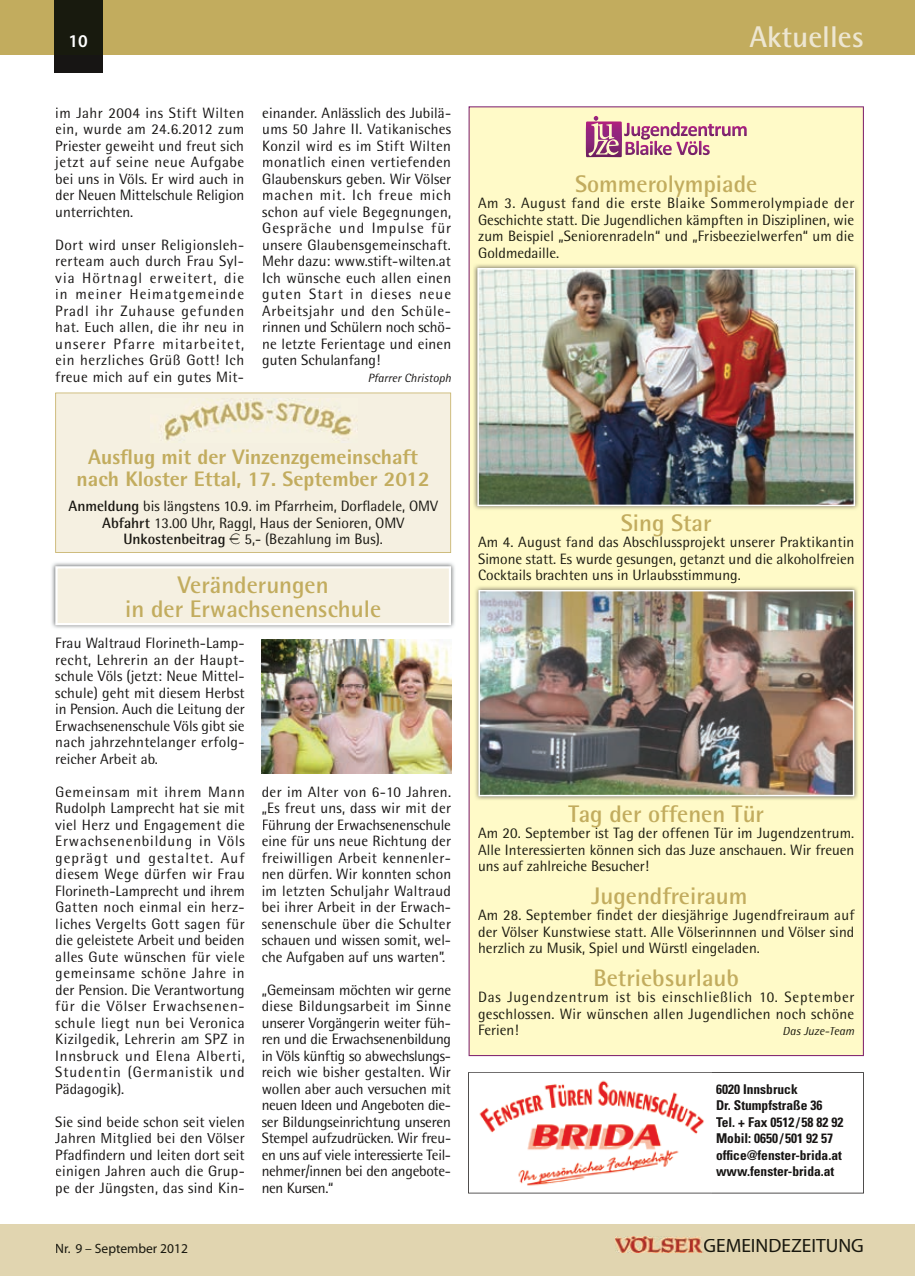
<style>
.page{position:relative;width:915px;height:1276px;background:#fff}
.page>*{position:absolute;margin:0;border:0;box-sizing:border-box;transform-origin:0 0}
.t1{font:700 30px "Rotis Semi Sans";color:#ede6d1}
.t2{font:700 24px/24px "Rotis Semi Sans";color:#c2ac5e;text-align:center}
.t3{font:800 21px/21px "Rotis Semi Sans";color:#c2ac5e;text-align:center}
.t4{font:19.5px "Myriad";color:#18170e}
.t5{font:600 18px "Myriad Pro";color:#fff}
.t6{font:15px/16.5px "Rotis Semi Sans";color:#171514;text-align:justify}
.t7{font:15px/16.5px "Rotis Semi Sans";color:#1c1b10;text-align:justify}
.t8{font:15px/16.5px "Rotis Semi Sans";color:#181611;text-align:center}
.t9{font:700 condensed 13.5px/16.5px "Univers";color:#171514}
.t10{font:13.5px "Myriad";color:#18170e}
.t11{font:italic 12px "Rotis Semi Sans";color:#171514}
.t12{font:italic 12px "Rotis Semi Sans";color:#1c1b10}
.s1{font-weight:700}
.s2{font-family:"Euro font";font-size:13.5px}
</style>
<div class="page">
<div style="left:0;top:0;width:914px;height:54px;background:#c2ac5e"></div>
<div style="left:54px;top:54px;width:48px;height:18px;background:#171514"></div>
<div style="left:54px;top:0;width:48px;height:54px;background:#181a0e"></div>
<div style="left:0;top:1225px;width:914px;height:51px;background:#e1d5b0"></div>
<img style="left:615px;top:1236px;width:88px;height:16px">
<svg style="left:468px;top:1072px;width:395px;height:121px"></svg>
<img style="left:469px;top:1072px;width:242px;height:121px">
<div style="left:468px;top:106px;width:395px;height:950px;background:#fffac8"></div>
<img style="left:472px;top:263px;width:387px;height:248px">
<img style="left:477px;top:268px;width:377px;height:238px">
<img style="left:473px;top:585px;width:385px;height:215px">
<img style="left:478px;top:590px;width:376px;height:206px">
<img style="left:51px;top:562px;width:404px;height:66px">
<svg style="left:55px;top:566px;width:396px;height:59px;background:#f5f0e3"></svg>
<img style="left:261px;top:640px;width:190px;height:133px">
<svg style="left:55px;top:392px;width:396px;height:161px;background:#f1ebd9"></svg>
<div style="left:69px;top:500px;width:69px;height:14px;background:#f5f0e1"></div>
<div style="left:139px;top:500px;width:299px;height:14px;background:#f5f0e1"></div>
<div style="left:102px;top:517px;width:48px;height:11px;background:#f5f0e1"></div>
<div style="left:150px;top:517px;width:254px;height:14px;background:#f5f0e1"></div>
<div style="left:124px;top:533px;width:100px;height:14px;background:#f5f0e1"></div>
<div style="left:229px;top:533px;width:11px;height:11px;background:#f5f0e1"></div>
<div style="left:240px;top:532px;width:142px;height:15px;background:#f5f0e1"></div>
<p class="t5" style="left:68px;top:29px;width:21px">10</p>
<p class="t6" style="left:55px;top:104px;width:190px">im Jahr 2004 ins Stift Wilten ein, wurde am 24.6.2012 zum Priester geweiht und freut sich jetzt auf seine neue Aufgabe bei uns in Völs. Er wird auch in der Neuen Mittelschule Religion unterrichten.</p>
<p class="t6" style="left:55px;top:236px;width:190px">Dort wird unser Religionsleh&shy;rerteam auch durch Frau Syl&shy;via Hörtnagl erweitert, die in meiner Heimatgemeinde Pradl ihr Zuhause gefunden hat. Euch allen, die ihr neu in unserer Pfarre mitarbeitet, ein herzliches Grüß Gott! Ich freue mich auf ein gutes Mit-</p>
<p class="t6" style="left:262px;top:104px;width:190px">einander. Anlässlich des Jubilä&shy;ums 50 Jahre II. Vatikanisches Konzil wird es im Stift Wilten monatlich einen vertiefenden Glaubenskurs geben. Wir Völser machen mit. Ich freue mich schon auf viele Begegnungen, Gespräche und Impulse für unsere Glaubensgemeinschaft.<br>Mehr dazu: www.stift-wilten.at Ich wünsche euch allen einen guten Start in dieses neue Arbeitsjahr und den Schüle&shy;rinnen und Schülern noch schö&shy;ne letzte Ferientage und einen guten Schulanfang!</p>
<p class="t11" style="left:368px;top:370px;width:85px">Pfarrer Christoph</p>
<h3 class="t3" style="left:77px;top:446px;width:354px">Ausflug mit der Vinzenzgemeinschaft nach Kloster Ettal, 17. September 2012</h3>
<p class="t8" style="left:68px;top:497px;width:371px"><span class="s1">Anmeldung</span> bis längstens 10.9. im Pfarrheim, Dorfladele, OMV<br><span class="s1">Abfahrt</span> 13.00 Uhr, Raggl, Haus der Senioren, OMV<br><span class="s1">Unkostenbeitrag</span> <span class="s2">e</span> 5,- (Bezahlung im Bus).</p>
<h2 class="t2" style="left:125px;top:572px;width:257px">Veränderungen<br>in der Erwachsenenschule</h2>
<p class="t6" style="left:55px;top:635px;width:191px">Frau Waltraud Florineth-Lamp&shy;recht, Lehrerin an der Haupt&shy;schule Völs (jetzt: Neue Mittel&shy;schule) geht mit diesem Herbst in Pension. Auch die Leitung der Erwachsenenschule Völs gibt sie nach jahrzehntelanger erfolg&shy;reicher Arbeit ab.</p>
<p class="t6" style="left:55px;top:783px;width:191px">Gemeinsam mit ihrem Mann Rudolph Lamprecht hat sie mit viel Herz und Engagement die Erwachsenenbildung in Völs geprägt und gestaltet. Auf diesem Wege dürfen wir Frau Florineth-Lamprecht und ihrem Gatten noch einmal ein herz&shy;liches Vergelts Gott sagen für die geleistete Arbeit und beiden alles Gute wünschen für viele gemeinsame schöne Jahre in der Pension. Die Verantwortung für die Völser Erwachsenen&shy;schule liegt nun bei Veronica Kizilgedik, Lehrerin am SPZ in Innsbruck und Elena Alberti, Studentin (Germanistik und Pädagogik).</p>
<p class="t6" style="left:55px;top:1113px;width:191px">Sie sind beide schon seit vielen Jahren Mitglied bei den Völser Pfadfindern und leiten dort seit einigen Jahren auch die Grup&shy;pe der Jüngsten, das sind Kin-</p>
<p class="t6" style="left:261px;top:783px;width:191px">der im Alter von 6-10 Jahren. „Es freut uns, dass wir mit der Führung der Erwachsenenschule eine für uns neue Richtung der freiwilligen Arbeit kennenler&shy;nen dürfen. Wir konnten schon im letzten Schuljahr Waltraud bei ihrer Arbeit in der Erwach&shy;senenschule über die Schulter schauen und wissen somit, wel&shy;che Aufgaben auf uns warten”.</p>
<p class="t6" style="left:261px;top:981px;width:191px">„Gemeinsam möchten wir gerne diese Bildungsarbeit im Sinne unserer Vorgängerin weiter füh&shy;ren und die Erwachsenenbildung in Völs künftig so abwechslungs&shy;reich wie bisher gestalten. Wir wollen aber auch versuchen mit neuen Ideen und Angeboten die&shy;ser Bildungseinrichtung unseren Stempel aufzudrücken. Wir freu&shy;en uns auf viele interessierte Teil&shy;nehmer/innen bei den angebote&shy;nen Kursen.“</p>
<h1 class="t1" style="left:749px;top:18px;width:116px">Aktuelles</h1>
<h2 class="t2" style="left:575px;top:171px;width:184px">Sommerolympiade</h2>
<p class="t7" style="left:478px;top:195px;width:377px">Am 3. August fand die erste Blaike Sommerolympiade der Geschichte statt. Die Jugendlichen kämpften in Disziplinen, wie zum Beispiel „Seniorenradeln“ und „Frisbeezielwerfen“ um die Goldmedaille.</p>
<h2 class="t2" style="left:620px;top:510px;width:92px">Sing Star</h2>
<p class="t7" style="left:478px;top:534px;width:378px">Am 4. August fand das Abschlussprojekt unserer Praktikantin Simone statt. Es wurde gesungen, getanzt und die alkoholfreien Cocktails brachten uns in Urlaubsstimmung.</p>
<h2 class="t2" style="left:568px;top:801px;width:197px">Tag der offenen Tür</h2>
<p class="t7" style="left:478px;top:825px;width:377px">Am 20. September ist Tag der offenen Tür im Jugendzentrum.<br>Alle Interessierten können sich das Juze anschauen. Wir freuen uns auf zahlreiche Besucher!</p>
<h2 class="t2" style="left:591px;top:883px;width:157px">Jugendfreiraum</h2>
<p class="t7" style="left:478px;top:907px;width:378px">Am 28. September findet der diesjährige Jugendfreiraum auf der Völser Kunstwiese statt. Alle Völserinnnen und Völser sind herzlich zu Musik, Spiel und Würstl eingeladen.</p>
<h2 class="t2" style="left:593px;top:965px;width:147px">Betriebsurlaub</h2>
<p class="t7" style="left:478px;top:989px;width:378px">Das Jugendzentrum ist bis einschließlich 10. September geschlossen. Wir wünschen allen Jugendlichen noch schöne Ferien!</p>
<p class="t12" style="left:782px;top:1024px;width:73px">Das Juze-Team</p>
<p class="t9" style="left:715px;top:1080px;width:129px">6020 Innsbruck<br>Dr. Stumpfstraße 36<br>Tel. + Fax 0512 / 58 82 92<br>Mobil: 0650 / 501 92 57 office@fenster-brida.at www.fenster-brida.at</p>
<p class="t10" style="left:55px;top:1241px;width:134px">Nr. 9 – September 2012</p>
<h3 class="t4" style="left:703px;top:1236px;width:162px">GEMEINDEZEITUNG</h3>
</div>
